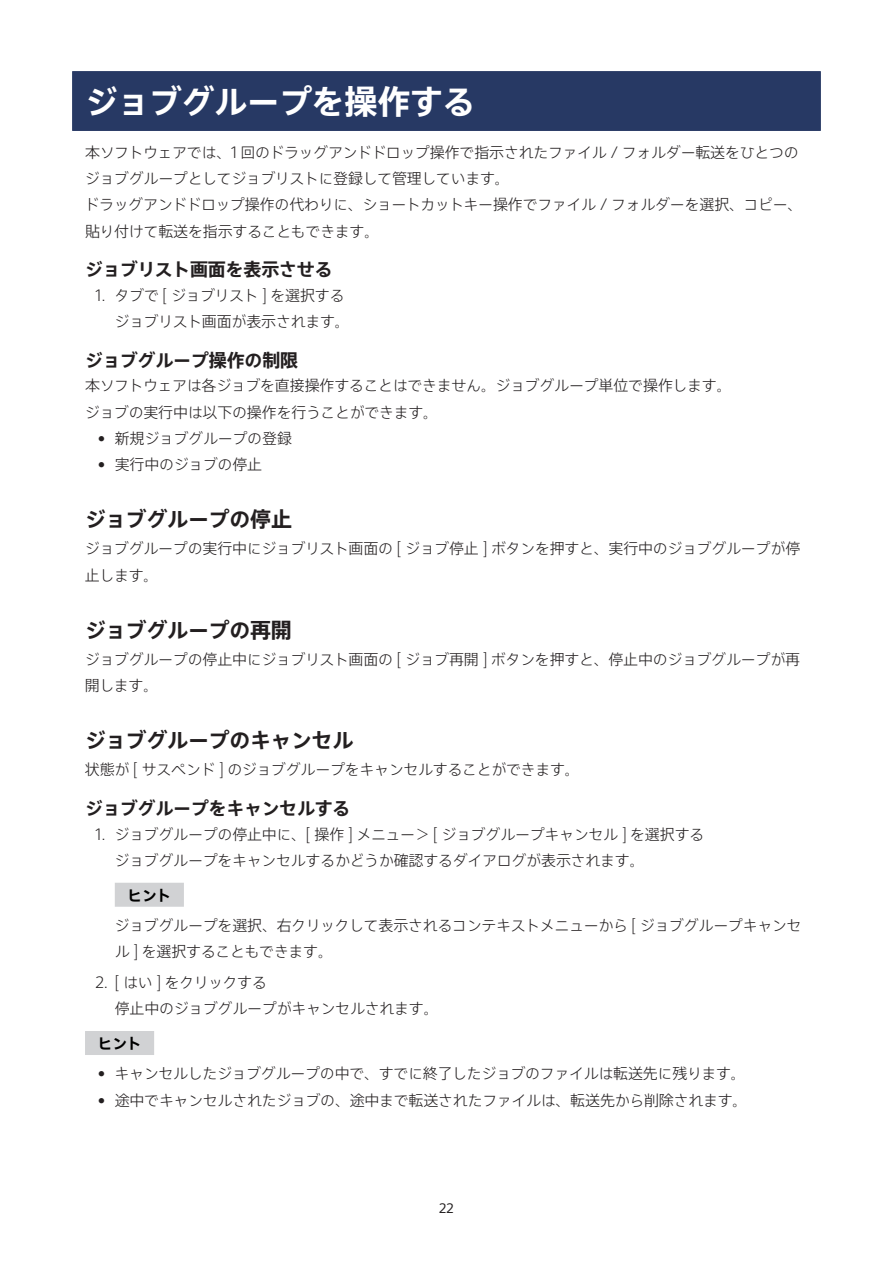
<style>
.page{position:relative;width:893px;height:1263px;background:#fff}
.page>*{position:absolute;margin:0;border:0;box-sizing:border-box;transform-origin:0 0}
.t1{font:700 33px "SST Jp Pro";letter-spacing:-.01em;color:#fff}
.t2{font:700 21px "SST Jp Pro";letter-spacing:-.01em;color:#231f20}
.t3{font:700 18px "SST Jp Pro";letter-spacing:-.01em;color:#231f20}
.t4{font:300 15px/26.2px "SST Jp Pro";letter-spacing:-.02em;color:#231f20}
.t5{font:700 15px "SST Jp Pro";letter-spacing:-.03em;color:#000}
.t6{font:13.5px "SST";color:#231f20}
</style>
<div class="page">
<div style="left:72px;top:71px;width:749px;height:60px;background:#273964"></div>
<div style="left:115px;top:883px;width:69px;height:24px;background:#d1d2d4"></div>
<div style="left:85px;top:1031px;width:69px;height:24px;background:#d1d2d4"></div>
<h1 class="t1" style="left:85px;top:76px;width:393px">ジョブグループを操作する</h1>
<p class="t4" style="left:85px;top:138px;width:719px">本ソフトウェアでは、1 回のドラッグアンドドロップ操作で指示されたファイル / フォルダー転送をひとつのジョブグループとしてジョブリストに登録して管理しています。<br>ドラッグアンドドロップ操作の代わりに、ショートカットキー操作でファイル / フォルダーを選択、コピー、貼り付けて転送を指示することもできます。</p>
<p class="t3" style="left:85px;top:255px;width:249px">ジョブリスト画面を表示させる</p>
<p class="t4" style="left:115px;top:281px;width:237px;text-indent:-19px">1. タブで [ ジョブリスト ] を選択するジョブリスト画面が表示されます。</p>
<p class="t3" style="left:85px;top:346px;width:215px">ジョブグループ操作の制限</p>
<p class="t4" style="left:85px;top:371px;width:648px">本ソフトウェアは各ジョブを直接操作することはできません。ジョブグループ単位で操作します。ジョブの実行中は以下の操作を行うことができます。</p>
<p class="t4" style="left:98px;top:424px;width:196px">• 新規ジョブグループの登録</p>
<p class="t4" style="left:98px;top:450px;width:166px">• 実行中のジョブの停止</p>
<h2 class="t2" style="left:85px;top:503px;width:209px">ジョブグループの停止</h2>
<p class="t4" style="left:85px;top:534px;width:717px">ジョブグループの実行中にジョブリスト画面の [ ジョブ停止 ] ボタンを押すと、実行中のジョブグループが停止します。</p>
<h2 class="t2" style="left:85px;top:613px;width:209px">ジョブグループの再開</h2>
<p class="t4" style="left:85px;top:645px;width:717px">ジョブグループの停止中にジョブリスト画面の [ ジョブ再開 ] ボタンを押すと、停止中のジョブグループが再開します。</p>
<h2 class="t2" style="left:85px;top:724px;width:270px">ジョブグループのキャンセル</h2>
<p class="t4" style="left:85px;top:756px;width:496px">状態が [ サスペンド ] のジョブグループをキャンセルすることができます。</p>
<p class="t3" style="left:85px;top:794px;width:267px">ジョブグループをキャンセルする</p>
<p class="t4" style="left:115px;top:820px;width:591px;text-indent:-19px">1. ジョブグループの停止中に、[ 操作 ] メニュー＞ [ ジョブグループキャンセル ] を選択するジョブグループをキャンセルするかどうか確認するダイアログが表示されます。</p>
<p class="t5" style="left:127px;top:883px;width:46px">ヒント</p>
<p class="t4" style="left:115px;top:911px;width:688px">ジョブグループを選択、右クリックして表示されるコンテキストメニューから [ ジョブグループキャンセル ] を選択することもできます。</p>
<p class="t4" style="left:115px;top:968px;width:325px;text-indent:-19px">2. [ はい ] をクリックする<br>停止中のジョブグループがキャンセルされます。</p>
<p class="t5" style="left:98px;top:1031px;width:46px">ヒント</p>
<p class="t4" style="left:98px;top:1060px;width:650px">• キャンセルしたジョブグループの中で、すでに終了したジョブのファイルは転送先に残ります。</p>
<p class="t4" style="left:98px;top:1086px;width:651px">• 途中でキャンセルされたジョブの、途中まで転送されたファイルは、転送先から削除されます。</p>
<p class="t6" style="left:439px;top:1200px;width:16px">22</p>
</div>
